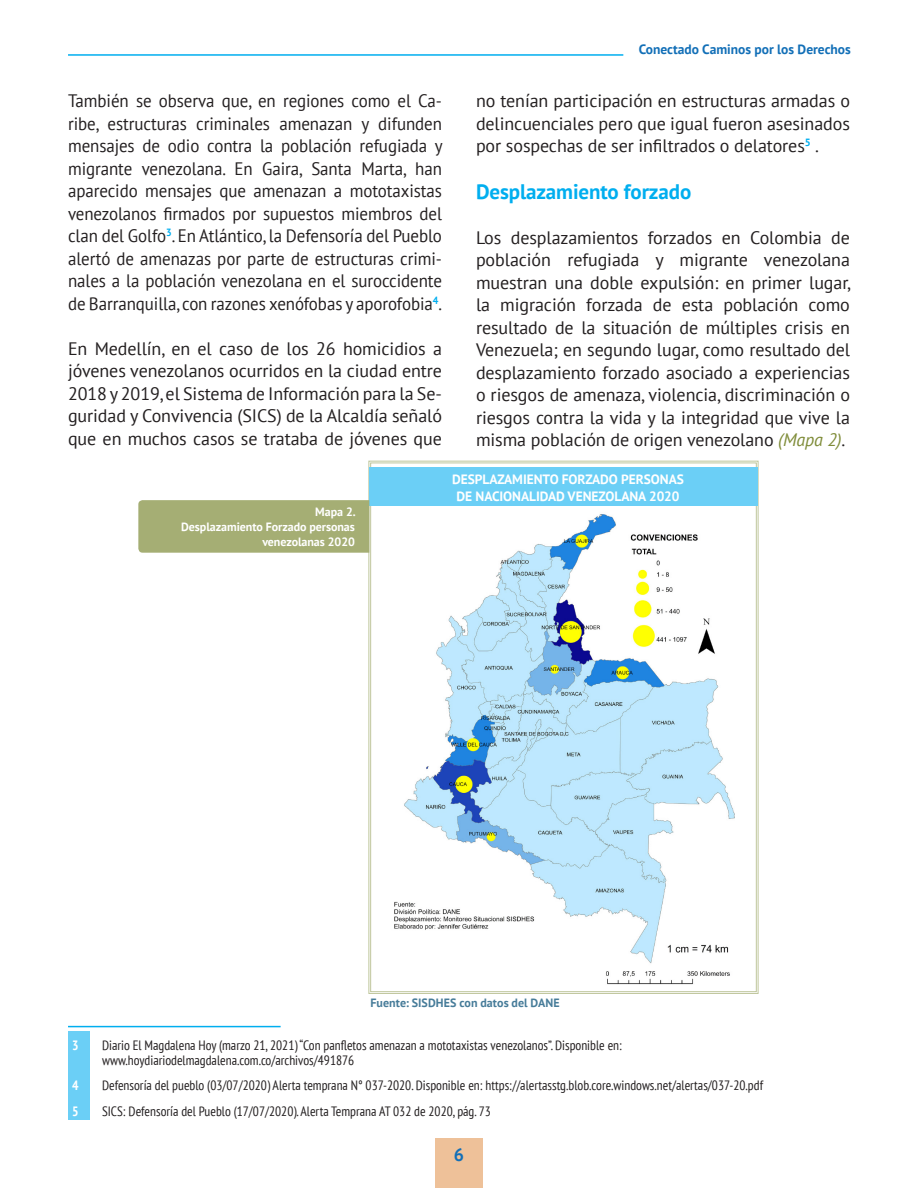
<style>
.page{position:relative;width:918px;height:1188px;background:#fff}
.page>*{position:absolute;margin:0;border:0;box-sizing:border-box;transform-origin:0 0}
.t1{font:700 21px "PT Sans";letter-spacing:-.005em;color:#00aeef}
.t2{font:18px/22.5px "PT Sans";letter-spacing:-.005em;color:#231f20;text-align:justify}
.t3{font:18px/22.5px "PT Sans";letter-spacing:-.005em;color:#231f20;text-align:justify;scale:.94 1}
.t4{font:700 18px "PT Sans";color:#126fb7}
.t5{font:condensed 13.5px/15px "PT Sans";color:#231f20}
.t6{font:700 13.5px/16.5px "PT Sans";letter-spacing:-.005em;color:#fff;text-align:center}
.t7{font:700 13.5px "PT Sans";color:#126fb7}
.t8{font:700 condensed 13.5px "PT Sans";color:#fff}
.t9{font:700 12px/15px "PT Sans";letter-spacing:-.005em;color:#fff;text-align:right}
.t10{font:700 12px "PT Sans";letter-spacing:.005em;color:#477c99}
.s1{font-style:italic;color:#7f8c39}
</style>
<div class="page">
<div style="left:435px;top:1138px;width:48px;height:50px;background:#eec199"></div>
<hr style="left:68px;top:54px;width:555px;height:2px;background:#00aeef">
<div style="left:68px;top:1031px;width:21px;height:89px;background:#6bcff6"></div>
<hr style="left:68px;top:1026px;width:213px;height:1px;background:#00aeef">
<svg style="left:368px;top:460px;width:391px;height:534px"></svg>
<div style="left:369px;top:468px;width:389px;height:38px;background:#6bcff6"></div>
<img style="left:379px;top:511px;width:355px;height:473px">
<div style="left:138px;top:500px;width:231px;height:53px;background:#a5ae74"></div>
<p class="t7" style="left:639px;top:41px;width:214px">Conectado Caminos por los Derechos</p>
<p class="t3" style="left:68px;top:89px;width:400px">También se observa que, en regiones como el Ca&shy;ribe, estructuras criminales amenazan y difunden mensajes de odio contra la población refugiada y migrante venezolana. En Gaira, Santa Marta, han aparecido mensajes que amenazan a mototaxistas venezolanos firmados por supuestos miembros del clan del Golfo<sup>3</sup>. En Atlántico, la Defensoría del Pueblo alertó de amenazas por parte de estructuras crimi&shy;nales a la población venezolana en el suroccidente de Barranquilla, con razones xenófobas y aporofobia<sup>4</sup>.</p>
<p class="t2" style="left:68px;top:337px;width:376px">En Medellín, en el caso de los 26 homicidios a jóvenes venezolanos ocurridos en la ciudad entre 2018 y 2019, el Sistema de Información para la Se&shy;guridad y Convivencia (SICS) de la Alcaldía señaló que en muchos casos se trataba de jóvenes que</p>
<p class="t9" style="left:181px;top:504px;width:176px">Mapa 2.<br>Desplazamiento Forzado personas venezolanas 2020</p>
<p class="t2" style="left:476px;top:89px;width:375px">no tenían participación en estructuras armadas o delincuenciales pero que igual fueron asesinados por sospechas de ser infiltrados o delatores<sup>5</sup> .</p>
<p class="t1" style="left:476px;top:178px;width:217px">Desplazamiento forzado</p>
<p class="t2" style="left:476px;top:226px;width:377px">Los desplazamientos forzados en Colombia de población refugiada y migrante venezolana muestran una doble expulsión: en primer lugar, la migración forzada de esta población como resultado de la situación de múltiples crisis en Venezuela; en segundo lugar, como resultado del desplazamiento forzado asociado a experiencias o riesgos de amenaza, violencia, discriminación o riesgos contra la vida y la integridad que vive la misma población de origen venezolano <span class="s1">(Mapa 2)</span>.</p>
<p class="t6" style="left:452px;top:471px;width:233px">DESPLAZAMIENTO FORZADO PERSONAS<br>DE NACIONALIDAD VENEZOLANA 2020</p>
<p class="t10" style="left:371px;top:995px;width:191px">Fuente: SISDHES con datos del DANE</p>
<p class="t8" style="left:72px;top:1036px;width:8px">3</p>
<p class="t5" style="left:102px;top:1037px;width:521px">Diario El Magdalena Hoy (marzo 21, 2021) “Con panfletos amenazan a mototaxistas venezolanos”. Disponible en: www.hoydiariodelmagdalena.com.co/archivos/491876</p>
<p class="t8" style="left:72px;top:1077px;width:8px">4</p>
<p class="t5" style="left:102px;top:1078px;width:663px">Defensoría del pueblo (03/07/2020) Alerta temprana N° 037-2020. Disponible en: https://alertasstg.blob.core.windows.net/alertas/037-20.pdf</p>
<p class="t8" style="left:72px;top:1102px;width:8px">5</p>
<p class="t5" style="left:102px;top:1103px;width:390px">SICS: Defensoría del Pueblo (17/07/2020). Alerta Temprana AT 032 de 2020, pág. 73</p>
<p class="t4" style="left:454px;top:1143px;width:12px">6</p>
</div>
